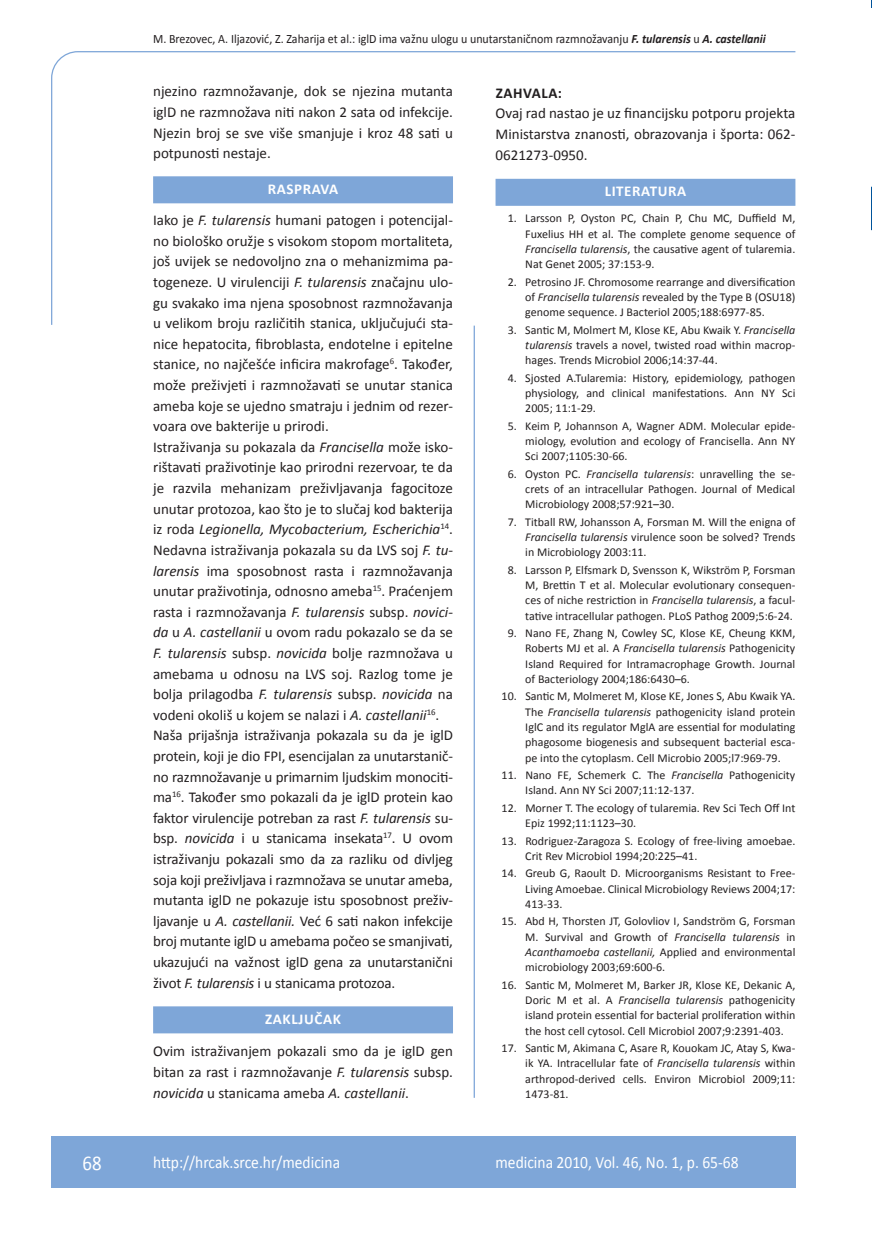
<style>
.page{position:relative;width:872px;height:1234px;background:#fff}
.page>*{position:absolute;margin:0;border:0;box-sizing:border-box;transform-origin:0 0}
.t1{font:21px "Calibri";color:#fff;scale:.9 1}
.t2{font:17.25px "Calibri";color:#fff;scale:.9 1}
.osnovni_tekst{font:15px/20.5px "Calibri";color:#231f20;text-align:justify}
.naslov_ruler{font:700 15px "Calibri";letter-spacing:.04em;color:#fff}
.podnaslov{font:700 15px "Calibri";color:#231f20}
.glava{font:12.75px "Calibri";color:#231f20;scale:.94 1}
.literatura{font:12px/15.3px "Calibri";color:#231f20;text-align:justify}
.s1{font-weight:700;font-style:italic}
.s2{font-style:italic}
</style>
<div class="page">
<svg style="left:51px;top:51px;width:745px;height:274px"></svg>
<hr style="left:473px;top:325px;width:2px;height:772px;background:#7ea6d8">
<div style="left:51px;top:1135px;width:744px;height:51px;background:#7ea6d8"></div>
<div style="left:153px;top:176px;width:300px;height:27px;background:#7ea6d8"></div>
<div style="left:153px;top:1006px;width:300px;height:27px;background:#7ea6d8"></div>
<div style="left:495px;top:179px;width:300px;height:27px;background:#7ea6d8"></div>
<svg style="left:871px;top:187px;width:1px;height:43px"></svg>
<p class="glava" style="left:153px;top:30px;width:653px">M. Brezovec, A. Iljazović, Z. Zaharija et al.: iglD ima važnu ulogu u unutarstaničnom razmnožavanju <span class="s1">F. tularensis</span> u <span class="s1">A. castellanii</span></p>
<p class="osnovni_tekst" style="left:153px;top:80px;width:301px">njezino razmnožavanje, dok se njezina mutanta iglD ne razmnožava niti nakon 2 sata od infekcije.<br>Njezin broj se sve više smanjuje i kroz 48 sati u potpunosti nestaje.</p>
<p class="naslov_ruler" style="left:268px;top:179px;width:72px">RASPRAVA</p>
<p class="osnovni_tekst" style="left:153px;top:209px;width:301px">Iako je <span class="s2">F. tularensis</span> humani patogen i potencijal&shy;no biološko oružje s visokom stopom mortaliteta, još uvijek se nedovoljno zna o mehanizmima pa&shy;togeneze. U virulenciji <span class="s2">F. tularensis</span> značajnu ulo&shy;gu svakako ima njena sposobnost razmnožavanja u velikom broju različitih stanica, uključujući sta&shy;nice hepatocita, fibroblasta, endotelne i epitelne stanice, no najčešće inficira makrofage<sup>6</sup>. Također, može preživjeti i razmnožavati se unutar stanica ameba koje se ujedno smatraju i jednim od rezer&shy;voara ove bakterije u prirodi.</p>
<p class="osnovni_tekst" style="left:153px;top:436px;width:301px">Istraživanja su pokazala da <span class="s2">Francisella</span> može isko&shy;rištavati praživotinje kao prirodni rezervoar, te da je razvila mehanizam preživljavanja fagocitoze unutar protozoa, kao što je to slučaj kod bakterija iz roda <span class="s2">Legionella, Mycobacterium, Escherichia</span><sup>14</sup>.<br>Nedavna istraživanja pokazala su da LVS soj <span class="s2">F. tu&shy;larensis</span> ima sposobnost rasta i razmnožavanja unutar praživotinja, odnosno ameba<sup>15</sup>. Praćenjem rasta i razmnožavanja <span class="s2">F. tularensis</span> subsp. <span class="s2">novici&shy;da</span> u <span class="s2">A. castellanii</span> u ovom radu pokazalo se da se <span class="s2">F. tularensis</span> subsp. <span class="s2">novicida</span> bolje razmnožava u amebama u odnosu na LVS soj. Razlog tome je bolja prilagodba <span class="s2">F. tularensis</span> subsp. <span class="s2">novicida</span> na vodeni okoliš u kojem se nalazi i <span class="s2">A. castellanii</span><sup>16</sup>.</p>
<p class="osnovni_tekst" style="left:153px;top:724px;width:301px">Naša prijašnja istraživanja pokazala su da je iglD protein, koji je dio FPI, esencijalan za unutarstanič&shy;no razmnožavanje u primarnim ljudskim monociti&shy;ma<sup>16</sup>. Također smo pokazali da je iglD protein kao faktor virulencije potreban za rast <span class="s2">F. tularensis</span> su&shy;bsp. <span class="s2">novicida</span> i u stanicama insekata<sup>17</sup>. U ovom istraživanju pokazali smo da za razliku od divljeg soja koji preživljava i razmnožava se unutar ameba, mutanta iglD ne pokazuje istu sposobnost preživ&shy;ljavanje u <span class="s2">A. castellanii.</span> Već 6 sati nakon infekcije broj mutante iglD u amebama počeo se smanjivati, ukazujući na važnost iglD gena za unutarstanični život <span class="s2">F. tularensis</span> i u stanicama protozoa.</p>
<p class="naslov_ruler" style="left:265px;top:1009px;width:77px">ZAKLJUČAK</p>
<p class="osnovni_tekst" style="left:153px;top:1039px;width:301px;line-height:21px">Ovim istraživanjem pokazali smo da je iglD gen bitan za rast i razmnožavanje <span class="s2">F. tularensis</span> subsp. <span class="s2">novicida</span> u stanicama ameba <span class="s2">A. castellanii</span>.</p>
<p class="podnaslov" style="left:496px;top:84px;width:37px">ZAHVALA</p>
<p class="podnaslov" style="left:558px;top:84px;width:6px">:</p>
<p class="osnovni_tekst" style="left:495px;top:101px;width:301px;line-height:21.3px">Ovaj rad nastao je uz financijsku potporu projekta Ministarstva znanosti, obrazovanja i športa: 062- 0621273-0950.</p>
<p class="naslov_ruler" style="left:604px;top:182px;width:83px">LITERATURA</p>
<p class="literatura" style="left:525px;top:210px;width:272px;text-indent:-18px">1. Larsson P, Oyston PC, Chain P, Chu MC, Duffield M, Fuxelius HH et al. The complete genome sequence of <span class="s2">Fra</span>n<span class="s2">cisella tularensis</span>, the causative agent of tularemia.<br>Nat Genet 2005; 37:153-9.</p>
<p class="literatura" style="left:525px;top:273px;width:271px;text-indent:-18px">2. Petrosino JF. Chromosome rearrange and diversification of <span class="s2">Francisella tularensis</span> revealed by the Type B (OSU18) genome sequence. J Bacteriol 2005;188:6977-85.</p>
<p class="literatura" style="left:525px;top:321px;width:271px;text-indent:-18px">3. Santic M, Molmert M, Klose KE, Abu Kwaik Y. <span class="s2">Francisella tularensis</span> travels a novel, twisted road within macrop&shy;hages. Trends Microbiol 2006;14:37-44.</p>
<p class="literatura" style="left:525px;top:369px;width:271px;text-indent:-18px">4. Sjosted A.Tularemia: History, epidemiology, pathogen physiology, and clinical manifestations. Ann NY Sci 2005; 11:1-29.</p>
<p class="literatura" style="left:525px;top:417px;width:272px;text-indent:-18px">5. Keim P, Johannson A, Wagner ADM. Molecular epide&shy;miology, evolution and ecology of Francisella. Ann NY Sci 2007;1105:30-66.</p>
<p class="literatura" style="left:525px;top:465px;width:271px;text-indent:-18px">6. Oyston PC. <span class="s2">Francisella tularensis</span>: unravelling the se&shy;crets of an intracellular Pathogen. Journal of Medical Microbiology 2008;57:921–30.</p>
<p class="literatura" style="left:525px;top:513px;width:271px;text-indent:-18px">7. Titball RW, Johansson A, Forsman M. Will the enigna of <span class="s2">Francisella tularensis</span> virulence soon be solved? Trends in Microbiology 2003:11.</p>
<p class="literatura" style="left:525px;top:561px;width:271px;text-indent:-18px">8. Larsson P, Elfsmark D, Svensson K, Wikström P, Forsman M, Brettin T et al. Molecular evolutionary consequen&shy;ces of niche restriction in <span class="s2">Francisella tularensis</span>, a facul&shy;tative intracellular pathogen. PLoS Pathog 2009;5:6-24.</p>
<p class="literatura" style="left:525px;top:624px;width:271px;text-indent:-18px">9. Nano FE, Zhang N, Cowley SC, Klose KE, Cheung KKM, Roberts MJ et al. A <span class="s2">Francisella tularensis</span> Pathogenicity Island Required for Intramacrophage Growth. Journal of Bacteriology 2004;186:6430–6.</p>
<p class="literatura" style="left:525px;top:688px;width:271px;text-indent:-24px">10. Santic M, Molmeret M, Klose KE, Jones S, Abu Kwaik YA.<br>The <span class="s2">Francisella tularensis</span> pathogenicity island protein IglC and its regulator MglA are essential for modulating phagosome biogenesis and subsequent bacterial esca&shy;pe into the cytoplasm. Cell Microbio 2005;l7:969-79.</p>
<p class="literatura" style="left:525px;top:766px;width:271px;text-indent:-24px">11. Nano FE, Schemerk C. The <span class="s2">Francisella</span> Pathogenicity<br>Island. Ann NY Sci 2007;11:12-137.</p>
<p class="literatura" style="left:525px;top:799px;width:271px;text-indent:-24px">12. Morner T. The ecology of tularemia. Rev Sci Tech Off Int<br>Epiz 1992;11:1123–30.</p>
<p class="literatura" style="left:525px;top:832px;width:272px;text-indent:-24px">13. Rodriguez-Zaragoza S. Ecology of free-living amoebae.<br>Crit Rev Microbiol 1994;20:225–41.</p>
<p class="literatura" style="left:525px;top:864px;width:272px;text-indent:-24px">14. Greub G, Raoult D. Microorganisms Resistant to Free-Living Amoebae. Clinical Microbiology Reviews 2004;17:<br>413-33.</p>
<p class="literatura" style="left:525px;top:912px;width:271px;text-indent:-24px">15. Abd H, Thorsten JT, Golovliov I, Sandström G, Forsman M. Survival and Growth of <span class="s2">Francisella tularensis</span> in <span class="s2">Acanthamoeba castellanii,</span> Applied and environmental microbiology 2003;69:600-6.</p>
<p class="literatura" style="left:525px;top:976px;width:272px;text-indent:-24px">16. Santic M, Molmeret M, Barker JR, Klose KE, Dekanic A, Doric M et al. A <span class="s2">Francisella tularensis</span> pathogenicity island protein essential for bacterial proliferation within the host cell cytosol. Cell Microbiol 2007;9:2391-403.</p>
<p class="literatura" style="left:525px;top:1039px;width:272px;text-indent:-24px">17. Santic M, Akimana C, Asare R, Kouokam JC, Atay S, Kwa&shy;ik YA. Intracellular fate of <span class="s2">Francisella tularensis</span> within arthropod-derived cells. Environ Microbiol 2009;11:<br>1473-81.</p>
<p class="t1" style="left:82px;top:1149px;width:23px">68</p>
<p class="t2" style="left:153px;top:1150px;width:209px">http://hrcak.srce.hr/medicina</p>
<p class="t2" style="left:495px;top:1151px;width:272px">medicina 2010, Vol. 46, No. 1, p. 65-68</p>
</div>
